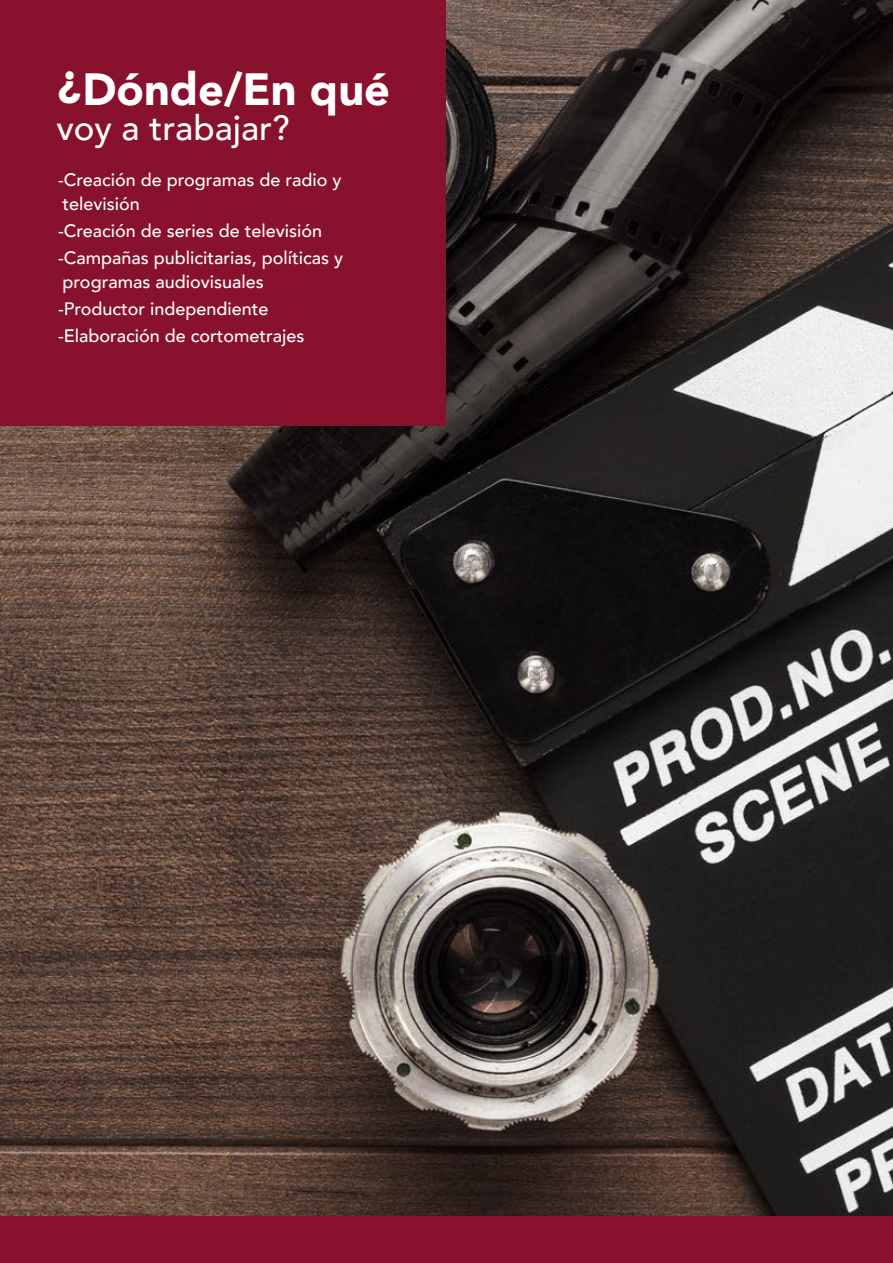
<style>
.page{position:relative;width:893px;height:1263px;background:#fff}
.page>*{position:absolute;margin:0;border:0;box-sizing:border-box;transform-origin:0 0}
.t1{font:900 45px "Avenir";color:#fff}
.t2{font:500 34.8px "Avenir";color:#fff}
.t3{font:500 18px/27px "Avenir";color:#fff}
</style>
<div class="page">
<img style="left:0;top:0;width:893px;height:1217px">
<div style="left:0;top:0;width:446px;height:426px;background:#88112e"></div>
<div style="left:0;top:1217px;width:893px;height:46px;background:#88112e"></div>
<h1 class="t1" style="left:58px;top:50px;width:334px">¿Dónde/En qué</h1>
<h2 class="t2" style="left:56px;top:98px;width:235px">voy a trabajar?</h2>
<p class="t3" style="left:58px;top:167px;width:285px;line-height:24px">-Creación de programas de radio y televisión</p>
<p class="t3" style="left:58px;top:216px;width:287px">-Creación de series de televisión -Campañas publicitarias, políticas y</p>
<p class="t3" style="left:58px;top:267px;width:248px">programas audiovisuales -Productor independiente -Elaboración de cortometrajes</p>
</div>
